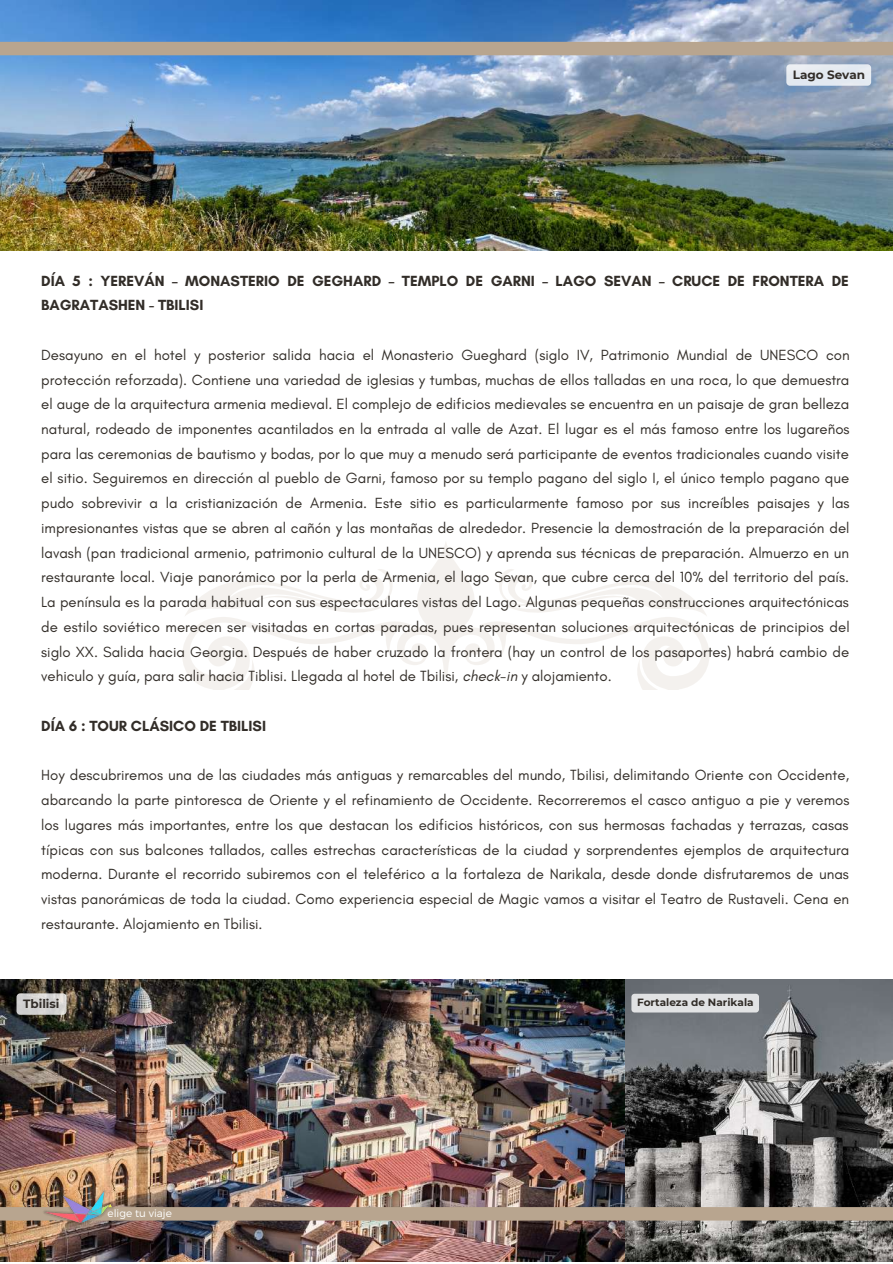
<style>
.page{position:relative;width:893px;height:1264px;background:#fff}
.page>*{position:absolute;margin:0;border:0;box-sizing:border-box;transform-origin:0 0}
.t1{font:15px/24.8px "Glacial Indifference";color:#322d28;text-align:justify}
.t2{font:700 15px/24.8px "Glacial Indifference";color:#322d28}
.t3{font:700 12px "Montserrat";color:#322d28}
.t4{font:700 10.5px "Montserrat";color:#322d28}
.t5{font:300 10.5px "Montserrat";color:#fff}
.s1{font-style:italic}
</style>
<div class="page">
<img style="left:0;top:0;width:892px;height:251px">
<div style="left:0;top:42px;width:892px;height:13px;background:#b8a58f"></div>
<img style="left:0;top:979px;width:892px;height:282px">
<div style="left:0;top:1206px;width:892px;height:14px;background:#b8a58f"></div>
<img style="left:42px;top:1188px;width:72px;height:37px">
<svg style="left:182px;top:542px;width:527px;height:147px"></svg>
<div style="left:786px;top:64px;width:85px;height:22px;background:#e4eaf1;border-radius:4px"></div>
<div style="left:17px;top:993px;width:50px;height:21px;background:#fff;border-radius:4px;opacity:.8"></div>
<div style="left:631px;top:993px;width:128px;height:19px;background:#e1e2e4;border-radius:3px"></div>
<p class="t3" style="left:792px;top:67px;width:74px">Lago Sevan</p>
<p class="t2" style="left:41px;top:268px;width:809px">DÍA 5 : YEREVÁN – MONASTERIO DE GEGHARD – TEMPLO DE GARNI – LAGO SEVAN – CRUCE DE FRONTERA DE<br>BAGRATASHEN - TBILISI</p>
<p class="t1" style="left:41px;top:342px;width:809px">Desayuno en el hotel y posterior salida hacia el Monasterio Gueghard (siglo IV, Patrimonio Mundial de UNESCO con protección reforzada). Contiene una variedad de iglesias y tumbas, muchas de ellos talladas en una roca, lo que demuestra el auge de la arquitectura armenia medieval. El complejo de edificios medievales se encuentra en un paisaje de gran belleza natural, rodeado de imponentes acantilados en la entrada al valle de Azat. El lugar es el más famoso entre los lugareños para las ceremonias de bautismo y bodas, por lo que muy a menudo será participante de eventos tradicionales cuando visite el sitio. Seguiremos en dirección al pueblo de Garni, famoso por su templo pagano del siglo I, el único templo pagano que pudo sobrevivir a la cristianización de Armenia. Este sitio es particularmente famoso por sus increíbles paisajes y las impresionantes vistas que se abren al cañón y las montañas de alrededor. Presencie la demostración de la preparación del lavash (pan tradicional armenio, patrimonio cultural de la UNESCO) y aprenda sus técnicas de preparación. Almuerzo en un restaurante local. Viaje panorámico por la perla de Armenia, el lago Sevan, que cubre cerca del 10% del territorio del país.<br>La península es la parada habitual con sus espectaculares vistas del Lago. Algunas pequeñas construcciones arquitectónicas de estilo soviético merecen ser visitadas en cortas paradas, pues representan soluciones arquitectónicas de principios del siglo XX. Salida hacia Georgia. Después de haber cruzado la frontera (hay un control de los pasaportes) habrá cambio de vehiculo y guía, para salir hacia Tiblisi. Llegada al hotel de Tbilisi, <span class="s1">check-in</span> y alojamiento.</p>
<p class="t2" style="left:41px;top:713px;width:226px">DÍA 6 : TOUR CLÁSICO DE TBILISI</p>
<p class="t1" style="left:41px;top:762px;width:809px">Hoy descubriremos una de las ciudades más antiguas y remarcables del mundo, Tbilisi, delimitando Oriente con Occidente, abarcando la parte pintoresca de Oriente y el refinamiento de Occidente. Recorreremos el casco antiguo a pie y veremos los lugares más importantes, entre los que destacan los edificios históricos, con sus hermosas fachadas y terrazas, casas típicas con sus balcones tallados, calles estrechas características de la ciudad y sorprendentes ejemplos de arquitectura moderna. Durante el recorrido subiremos con el teleférico a la fortaleza de Narikala, desde donde disfrutaremos de unas vistas panorámicas de toda la ciudad. Como experiencia especial de Magic vamos a visitar el Teatro de Rustaveli. Cena en restaurante. Alojamiento en Tbilisi.</p>
<p class="t3" style="left:23px;top:995px;width:38px">Tbilisi</p>
<p class="t4" style="left:637px;top:996px;width:118px">Fortaleza de Narikala</p>
<p class="t5" style="left:107px;top:1206px;width:66px">elige tu viaje</p>
</div>
